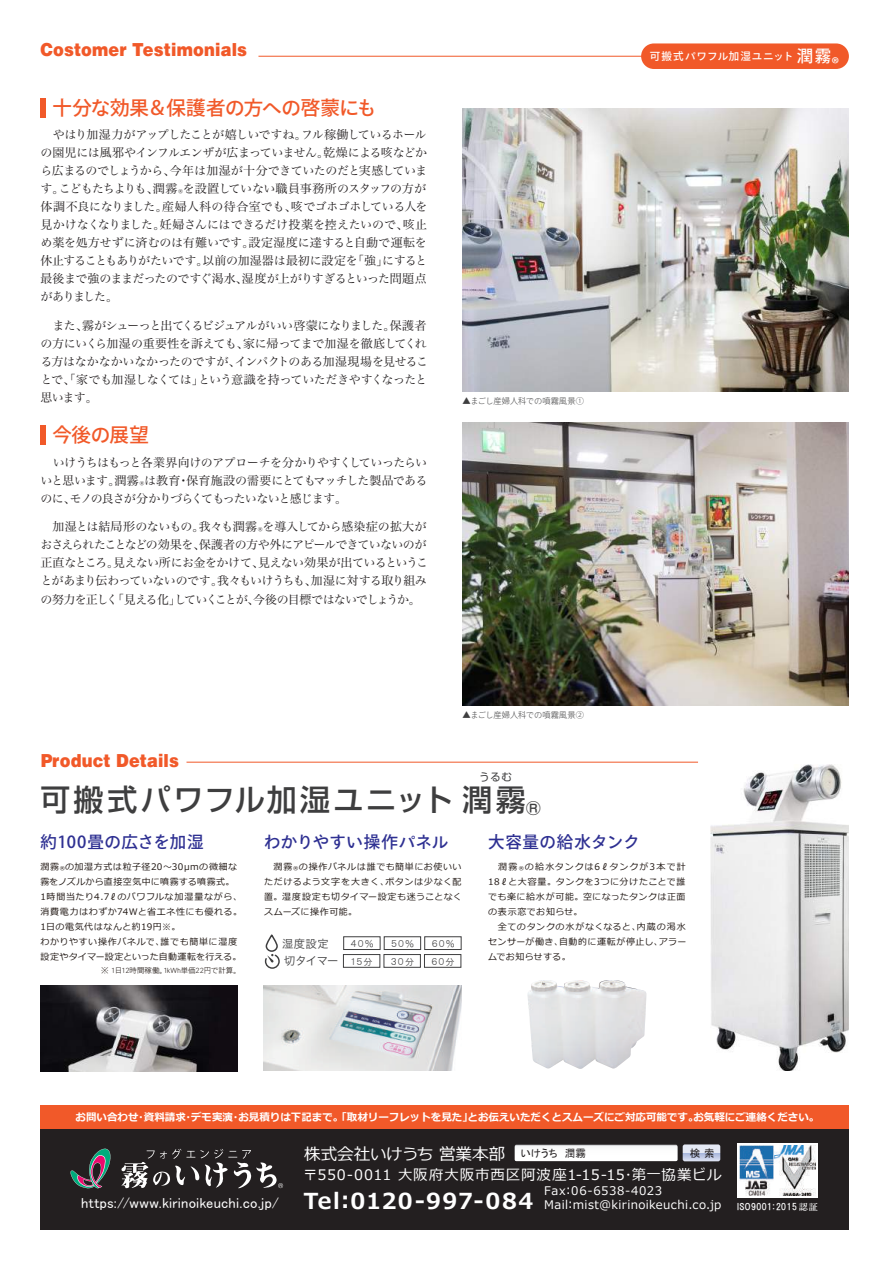
<style>
.page{position:relative;width:893px;height:1263px;background:#fff}
.page>*{position:absolute;margin:0;border:0;box-sizing:border-box;transform-origin:0 0}
.t1{font:500 30px "Shin Go Pro";letter-spacing:.1em;color:#3e3e3f}
.t2{font:500 19.5px "Ryo Gothic Plus N";letter-spacing:-.015em;color:#f15929}
.t3{font:900 18px "Helvetica";letter-spacing:.01em;color:#f15929;scale:.9 1}
.t4{font:500 16.5px "Ryo Gothic Plus N";letter-spacing:.02em;color:#2e3092}
.t5{font:16.5px "Meiryo";letter-spacing:-.01em;color:#fff}
.t6{font:500 16.5px "Ryo Gothic Plus N";color:#fff}
.t7{font:14.55px "MS P Gothic";letter-spacing:.015em;color:#fff}
.t8{font:14.55px "Meiryo";letter-spacing:.055em;color:#fff}
.t9{font:12px/18px "Hira Min Pro W3";letter-spacing:-.04em;color:#231f20}
.t10{font:11.85px "Meiryo";letter-spacing:.05em;color:#fff}
.t11{font:11.25px "Hira Kaku Pro W3";letter-spacing:.005em;color:#3e3e3f}
.t12{font:10.65px "MS P Gothic";letter-spacing:.005em;color:#231f20}
.t13{font:700 10.5px "Meiryo";color:#fff}
.t14{font:500 10.5px "Ryo Gothic Plus N";letter-spacing:.08em;color:#fff}
.t15{font:10.5px "Shin Go Pro";color:#3e3e3f}
.t16{font:9px/15px "Meiryo";letter-spacing:.06em;color:#211814}
.t17{font:9px "HGP Gothic M";letter-spacing:.125em;color:#3e3e3f}
.t18{font:9px "HGP Gothic E";letter-spacing:.045em;color:#fff}
.t19{font:300 8.25px "Ryo Gothic Plus N";letter-spacing:-.01em;color:#3e3e3f}
.t20{font:7.5px "DF Gothic P Std W3";letter-spacing:-.01em;color:#211814}
.s1{font-size:5.25px}
.s2{font-family:"HGP Gothic M";font-size:9px}
.s3{font-family:"Meiryo";font-weight:700;font-size:22.05px}
.s4{font-family:"Meiryo";font-size:11.85px}
.s5{font-family:"HGS Mincho B"}
</style>
<div class="page">
<img style="left:710px;top:764px;width:139px;height:307px">
<hr style="left:186px;top:762px;width:512px;height:1px;background:#f15929">
<div style="left:40px;top:98px;width:6px;height:19px;background:#f15929"></div>
<div style="left:40px;top:426px;width:6px;height:19px;background:#f15929"></div>
<img style="left:463px;top:423px;width:386px;height:283px">
<img style="left:463px;top:109px;width:386px;height:283px">
<img style="left:527px;top:980px;width:119px;height:89px">
<img style="left:264px;top:985px;width:197px;height:86px">
<img style="left:40px;top:985px;width:198px;height:86px">
<div style="left:343px;top:936px;width:37px;height:14px;border:1px solid #3e3e3f"></div>
<div style="left:384px;top:936px;width:37px;height:14px;border:1px solid #3e3e3f"></div>
<div style="left:424px;top:936px;width:37px;height:14px;border:1px solid #3e3e3f"></div>
<div style="left:266px;top:934px;width:12px;height:18px;border:2px solid #3e3e3f;border-radius:5px"></div>
<div style="left:343px;top:954px;width:37px;height:14px;border:1px solid #3e3e3f"></div>
<div style="left:384px;top:954px;width:37px;height:14px;border:1px solid #3e3e3f"></div>
<div style="left:424px;top:954px;width:37px;height:14px;border:1px solid #3e3e3f"></div>
<svg style="left:265px;top:954px;width:15px;height:15px"></svg>
<hr style="left:258px;top:56px;width:393px;height:1px;background:#f15929">
<div style="left:641px;top:43px;width:208px;height:26px;background:#f15929;border-radius:13px"></div>
<div style="left:41px;top:1128px;width:808px;height:102px;background:#231f20"></div>
<div style="left:41px;top:1105px;width:808px;height:23px;background:#f15929"></div>
<div style="left:737px;top:1143px;width:81px;height:55px;background:#fff"></div>
<img style="left:739px;top:1145px;width:77px;height:51px">
<div style="left:515px;top:1145px;width:162px;height:16px;background:#fdfdfd"></div>
<svg style="left:683px;top:1144px;width:37px;height:17px"></svg>
<svg style="left:70px;top:1148px;width:41px;height:40px"></svg>
<svg style="left:121px;top:1149px;width:162px;height:40px"></svg>
<h3 class="t3" style="left:40px;top:38px;width:231px">Costomer Testimonials</h3>
<h3 class="t6" style="left:797px;top:46px;width:36px">潤霧</h3>
<h3 class="t6" style="left:831px;top:53px;width:9px">®</h3>
<p class="t14" style="left:650px;top:50px;width:145px">可搬式パワフル加湿ユニット</p>
<h2 class="t2" style="left:52px;top:95px;width:326px">十分な効果＆保護者の方への啓蒙にも</h2>
<p class="t9" style="left:40px;top:125px;width:389px">　やはり加湿力がアップしたことが嬉しいですね。フル稼働しているホールの園児には風邪やインフルエンザが広まっていません。乾燥による咳などから広まるのでしょうから、今年は加湿が十分できていたのだと実感しています。こどもたちよりも、潤霧<sub>®</sub>を設置していない職員事務所のスタッフの方が体調不良になりました。産婦人科の待合室でも、咳でゴホゴホしている人を見かけなくなりました。妊婦さんにはできるだけ投薬を控えたいので、咳止め薬を処方せずに済むのは有難いです。設定湿度に達すると自動で運転を休止することもありがたいです。以前の加湿器は最初に設定を「強」にすると最後まで強のままだったのですぐ渇水、湿度が上がりすぎるといった問題点がありました。</p>
<p class="t9" style="left:40px;top:315px;width:389px">　また、霧がシューっと出てくるビジュアルがいい啓蒙になりました。保護者の方にいくら加湿の重要性を訴えても、家に帰ってまで加湿を徹底してくれる方はなかなかいなかったのですが、インパクトのある加湿現場を見せることで、「家でも加湿しなくては」という意識を持っていただきやすくなったと思います。</p>
<h2 class="t2" style="left:52px;top:423px;width:98px">今後の展望</h2>
<p class="t9" style="left:40px;top:452px;width:388px;text-align:justify">　いけうちはもっと各業界向けのアプローチを分かりやすくしていったらいいと思います。潤霧<sub>®</sub>は教育・保育施設の需要にとてもマッチした製品であるのに、モノの良さが分かりづらくてもったいないと感じます。</p>
<p class="t9" style="left:40px;top:517px;width:389px">　加湿とは結局形のないもの。我々も潤霧<sub>®</sub>を導入してから感染症の拡大がおさえられたことなどの効果を、保護者の方や外にアピールできていないのが正直なところ。見えない所にお金をかけて、見えない効果が出ているということがあまり伝わっていないのです。我々もいけうちも、加湿に対する取り組みの努力を正しく「見える化」していくことが、今後の目標ではないでしょうか。</p>
<p class="t19" style="left:463px;top:396px;width:123px">▲まごし産婦人科での噴霧風景①</p>
<h3 class="t3" style="left:40px;top:749px;width:155px">Product Details</h3>
<p class="t19" style="left:463px;top:710px;width:123px">▲まごし産婦人科での噴霧風景②</p>
<p class="t15" style="left:479px;top:768px;width:34px">うるむ</p>
<h1 class="t1" style="left:40px;top:775px;width:502px">可搬式パワフル加湿ユニット潤霧<sub>®</sub></h1>
<h3 class="t4" style="left:40px;top:831px;width:165px">約100畳の広さを加湿</h3>
<h3 class="t4" style="left:264px;top:831px;width:186px">わかりやすい操作パネル</h3>
<h3 class="t4" style="left:488px;top:831px;width:153px">大容量の給水タンク</h3>
<p class="t16" style="left:40px;top:859px;width:203px">潤霧<span class="s1">®</span>の加湿方式は粒子径20～30μmの微細な霧をノズルから直接空気中に噴霧する噴霧式。<br>1時間当たり4.7ℓのパワフルな加湿量ながら、消費電力はわずか74Wと省エネ性にも優れる。<br>1日の電気代はなんと約19円※。<br>わかりやすい操作パネルで、誰でも簡単に湿度設定やタイマー設定といった自動運転を行える。</p>
<p class="t16" style="left:488px;top:859px;width:200px">　潤霧<span class="s1">®</span>の給水タンクは6ℓタンクが3本で計<br>18ℓと大容量。タンクを3つに分けたことで誰でも楽に給水が可能。空になったタンクは正面の表示窓でお知らせ。<br>　全てのタンクの水がなくなると、内蔵の渇水センサーが働き、自動的に運転が停止し、アラームでお知らせする。</p>
<p class="t16" style="left:264px;top:859px;width:199px;text-align:justify">　潤霧<span class="s1">®</span>の操作パネルは誰でも簡単にお使いいただけるよう文字を大きく、ボタンは少なく配置。湿度設定も切タイマー設定も迷うことなくスムーズに操作可能。</p>
<p class="t11" style="left:282px;top:933px;width:48px">湿度設定</p>
<p class="t17" style="left:351px;top:939px;width:25px">４０％</p>
<p class="t17" style="left:391px;top:939px;width:25px">５０％</p>
<p class="t17" style="left:432px;top:939px;width:25px">６０％</p>
<p class="t11" style="left:284px;top:951px;width:90px">切タイマー <span class="s2">１５分</span></p>
<p class="t17" style="left:391px;top:957px;width:25px">３０分</p>
<p class="t17" style="left:431px;top:957px;width:25px">６０分</p>
<p class="t20" style="left:101px;top:966px;width:145px">※ 1日12時間稼働。1kWh単価22円で計算。　</p>
<p class="t13" style="left:76px;top:1110px;width:745px">お問い合わせ・資料請求・デモ実演・お見積りは下記まで。「取材リーフレットを見た」とお伝えいただくとスムーズにご対応可能です。お気軽にご連絡ください。</p>
<h3 class="t5" style="left:304px;top:1142px;width:203px">株式会社いけうち 営業本部</h3>
<p class="t12" style="left:690px;top:1148px;width:26px">検 索</p>
<p class="t8" style="left:303px;top:1164px;width:420px">〒550-0011 大阪府大阪市西区阿波座1-15-15･第一協業ビル</p>
<p class="t10" style="left:544px;top:1182px;width:119px">Fax:06-6538-4023</p>
<p class="t7" style="left:81px;top:1196px;width:642px">https://www.kirinoikeuchi.co.jp/ <span class="s3">Tel:0120-997-084</span> <span class="s4">Mail:mist@kirinoikeuchi.co.jp</span></p>
<p class="t12" style="left:521px;top:1148px;width:67px">いけうち　潤霧</p>
<p class="t18" style="left:737px;top:1202px;width:82px">ISO9001:2015 <span class="s5">認証</span></p>
</div>
